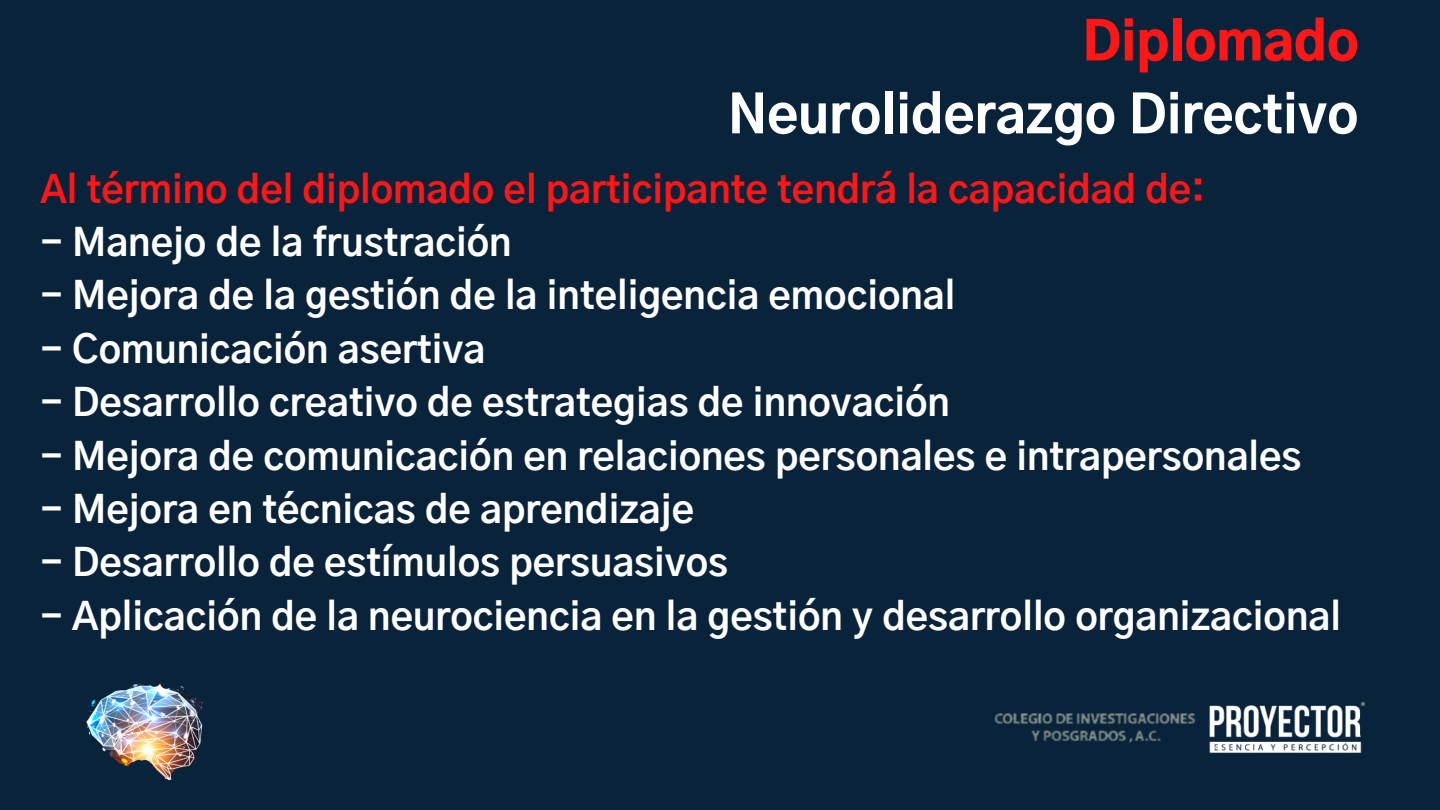
<style>
.page{position:relative;width:1440px;height:810px;background:#09233b}
.page>*{position:absolute;margin:0;border:0;box-sizing:border-box;transform-origin:0 0}
.t1{font:800 52px "Gothic A1";color:#fff}
.t2{font:900 52px "Gothic A1";color:#ff1616}
.t3{font:700 38.1px "Gothic A1";color:#fff}
.t4{font:700 38.1px "Gothic A1";color:#ff1616}
</style>
<div class="page">
<img style="left:86px;top:683px;width:118px;height:98px">
<img style="left:994px;top:713px;width:202px;height:30px">
<img style="left:1209px;top:702px;width:157px;height:51px">
<h1 class="t2" style="left:1083px;top:19px;width:278px">Diplomado</h1>
<h1 class="t1" style="left:728px;top:92px;width:632px">Neuroliderazgo Directivo</h1>
<p class="t4" style="left:40px;top:172px;width:1166px">Al término del diplomado el participante tendrá la capacidad de:</p>
<p class="t3" style="left:40px;top:226px;width:473px">- Manejo de la frustración</p>
<p class="t3" style="left:40px;top:279px;width:916px">- Mejora de la gestión de la inteligencia emocional</p>
<p class="t3" style="left:40px;top:332px;width:446px">- Comunicación asertiva</p>
<p class="t3" style="left:40px;top:386px;width:911px">- Desarrollo creativo de estrategias de innovación</p>
<p class="t3" style="left:40px;top:439px;width:1262px">- Mejora de comunicación en relaciones personales e intrapersonales</p>
<p class="t3" style="left:40px;top:493px;width:655px">- Mejora en técnicas de aprendizaje</p>
<p class="t3" style="left:40px;top:546px;width:689px">- Desarrollo de estímulos persuasivos</p>
<p class="t3" style="left:40px;top:599px;width:1302px">- Aplicación de la neurociencia en la gestión y desarrollo organizacional</p>
</div>
